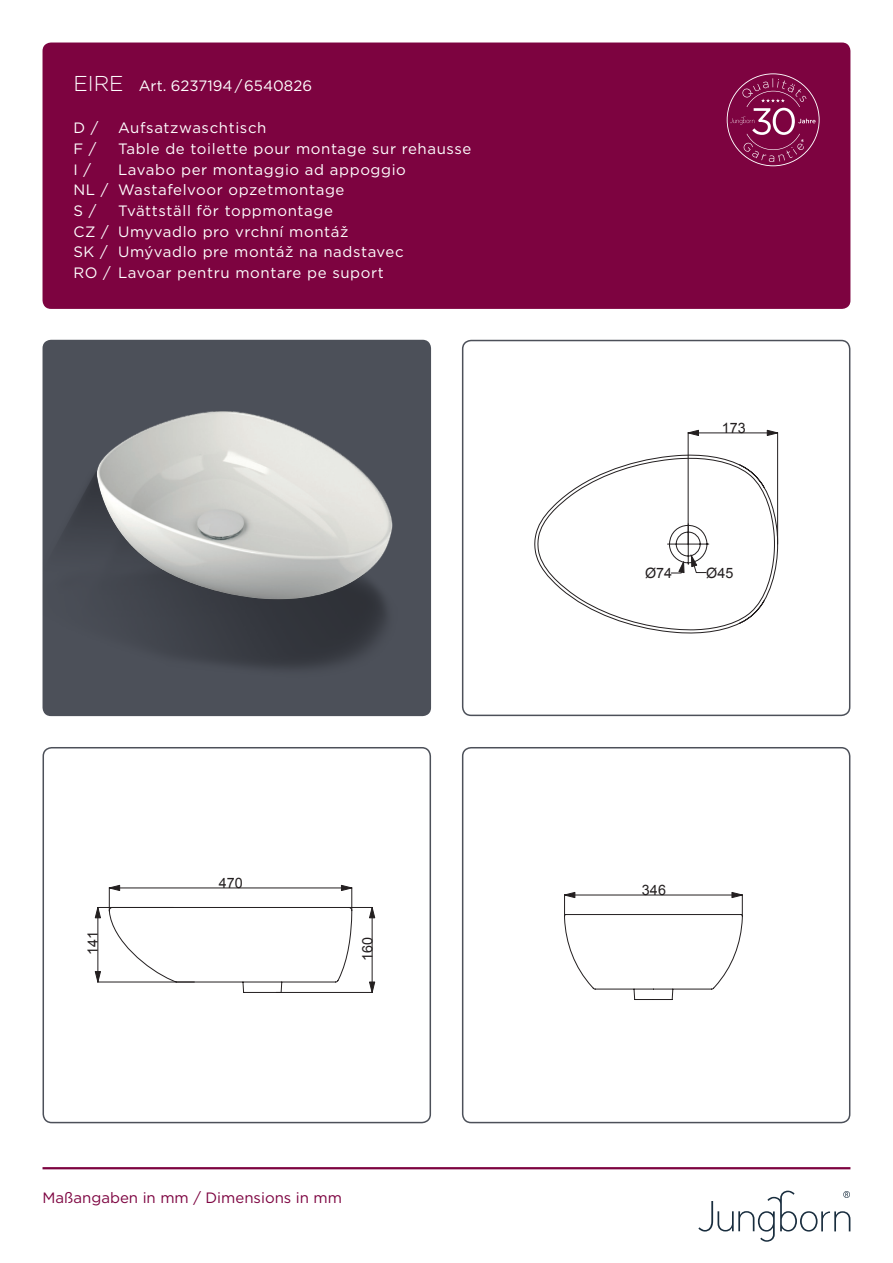
<style>
.page{position:relative;width:893px;height:1263px;background:#fff}
.page>*{position:absolute;margin:0;border:0;box-sizing:border-box;transform-origin:0 0}
.t1{font:15px/20.7px "Gotham";letter-spacing:.04em;color:#fff}
.t2{font:15px "Gotham";color:#7d0340}
.t3{font:15px "Gotham";color:#fff}
.t4{font:14.4px "Arial";color:#231f20}
.s1{font-weight:300;font-size:21.45px}
</style>
<div class="page">
<div style="left:43px;top:43px;width:807px;height:266px;background:#7d0340;border-radius:9px"></div>
<hr style="left:43px;top:1167px;width:807px;height:2px;background:#7d0340">
<div style="left:462px;top:747px;width:388px;height:376px;border:2px solid #4c5059;border-radius:9px"></div>
<div style="left:462px;top:340px;width:388px;height:376px;border:2px solid #4c5059;border-radius:9px"></div>
<div style="left:43px;top:747px;width:388px;height:376px;border:2px solid #4c5059;border-radius:9px"></div>
<svg style="left:698px;top:1190px;width:152px;height:52px"></svg>
<svg style="left:727px;top:73px;width:93px;height:93px"></svg>
<div style="left:43px;top:340px;width:388px;height:376px;background:#4c5059;border-radius:9px"></div>
<img style="left:64px;top:411px;width:329px;height:258px">
<svg style="left:689px;top:430px;width:10px;height:6px"></svg>
<svg style="left:767px;top:430px;width:10px;height:6px"></svg>
<hr style="left:688px;top:433px;width:1px;height:111px;background:#231f20">
<hr style="left:777px;top:433px;width:1px;height:111px;background:#231f20">
<hr style="left:688px;top:432px;width:90px;height:1px;background:#231f20">
<svg style="left:534px;top:453px;width:244px;height:181px"></svg>
<svg style="left:95px;top:971px;width:6px;height:10px"></svg>
<svg style="left:95px;top:908px;width:6px;height:10px"></svg>
<svg style="left:108px;top:885px;width:267px;height:108px"></svg>
<hr style="left:109px;top:887px;width:243px;height:1px;background:#231f20">
<hr style="left:98px;top:907px;width:75px;height:1px;background:#231f20">
<hr style="left:98px;top:981px;width:96px;height:1px;background:#231f20">
<hr style="left:97px;top:907px;width:1px;height:75px;background:#231f20">
<svg style="left:564px;top:892px;width:179px;height:108px"></svg>
<hr style="left:564px;top:894px;width:178px;height:1px;background:#231f20">
<p class="t3" style="left:73px;top:76px;width:240px"><span class="s1">EIRE</span> Art. 6237194 / 6540826</p>
<p class="t1" style="left:73px;top:117px;width:27px">D /</p>
<p class="t1" style="left:118px;top:117px;width:150px">Aufsatzwaschtisch</p>
<p class="t1" style="left:73px;top:138px;width:25px">F /</p>
<p class="t1" style="left:118px;top:138px;width:355px">Table de toilette pour montage sur rehausse</p>
<p class="t1" style="left:73px;top:159px;width:19px">I /</p>
<p class="t1" style="left:73px;top:159px;width:334px;text-indent:45px">Lavabo per montaggio ad appoggio<br>NL / Wastafelvoor opzetmontage<br>S /</p>
<p class="t1" style="left:73px;top:200px;width:332px;text-indent:45px">Tvättställ för toppmontage<br>CZ / Umyvadlo pro vrchní montáž<br>SK / Umývadlo pre montáž na nadstavec<br>RO / Lavoar pentru montare pe suport</p>
<p class="t4" style="left:83px;top:955px;width:25px;rotate:-90deg">141</p>
<p class="t4" style="left:219px;top:873px;width:25px">470</p>
<p class="t4" style="left:358px;top:961px;width:26px;rotate:-90deg">160</p>
<p class="t2" style="left:43px;top:1188px;width:301px">Maßangaben in mm / Dimensions in mm</p>
<p class="t4" style="left:722px;top:418px;width:25px">173</p>
<p class="t4" style="left:645px;top:564px;width:29px">Ø74</p>
<p class="t4" style="left:706px;top:563px;width:29px">Ø45</p>
<p class="t4" style="left:642px;top:880px;width:26px">346</p>
</div>
